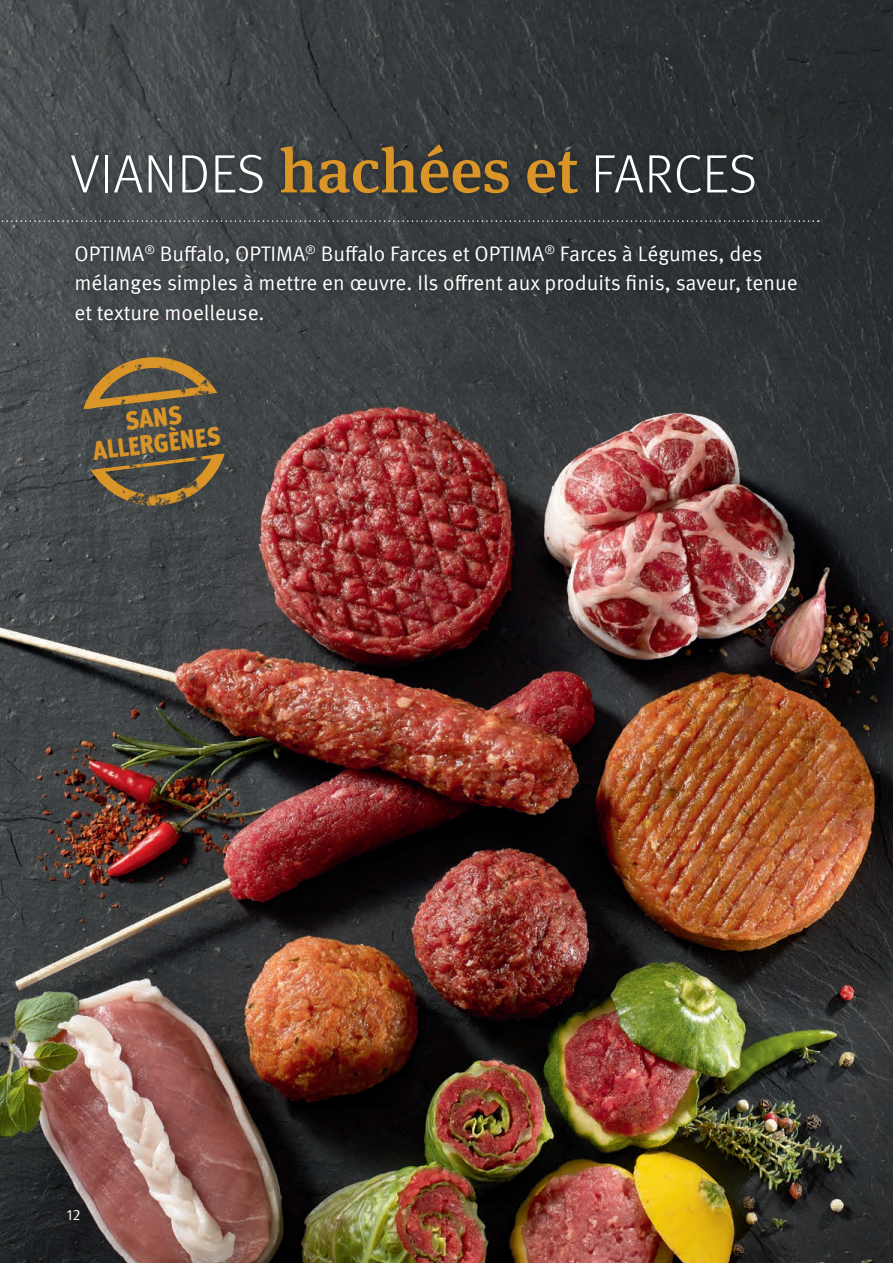
<style>
.page{position:relative;width:893px;height:1263px;background:#fff}
.page>*{position:absolute;margin:0;border:0;box-sizing:border-box;transform-origin:0 0}
.t1{font:300 54px "Meta Pro";letter-spacing:.01em;color:#fff}
.t2{font:900 condensed 25.95px/26px "Meta Pro";color:#d99527;text-align:center}
.t3{font:21px/29.4px "Meta Pro";color:#fff}
.t4{font:15px "Meta Pro";color:#fff}
.s1{font-family:"Meta Serif Pro";font-weight:500;font-size:63px;color:#d99527}
</style>
<div class="page">
<img style="left:0;top:0;width:893px;height:1263px">
<img style="left:83px;top:357px;width:142px;height:152px">
<svg style="left:0;top:220px;width:819px;height:2px"></svg>
<div style="left:63px;top:137px;width:700px;height:64px;background:#101016;opacity:.33"></div>
<div style="left:68px;top:237px;width:736px;height:91px;background:#101016;opacity:.33"></div>
<h1 class="t1" style="left:70px;top:135px;width:688px">VIANDES <span class="s1">hachées et</span> FARCES</h1>
<p class="t3" style="left:74px;top:238px;width:725px">OPTIMA<sup>®</sup> Buffalo, OPTIMA<sup>®</sup> Buffalo Farces et OPTIMA<sup>®</sup> Farces à Légumes, des mélanges simples à mettre en œuvre. Ils offrent aux produits finis, saveur, tenue et texture moelleuse.</p>
<p class="t2" style="left:88px;top:411px;width:130px;rotate:-7deg">SANS<br>ALLERGÈNES</p>
<p class="t4" style="left:67px;top:1203px;width:15px">12</p>
</div>
